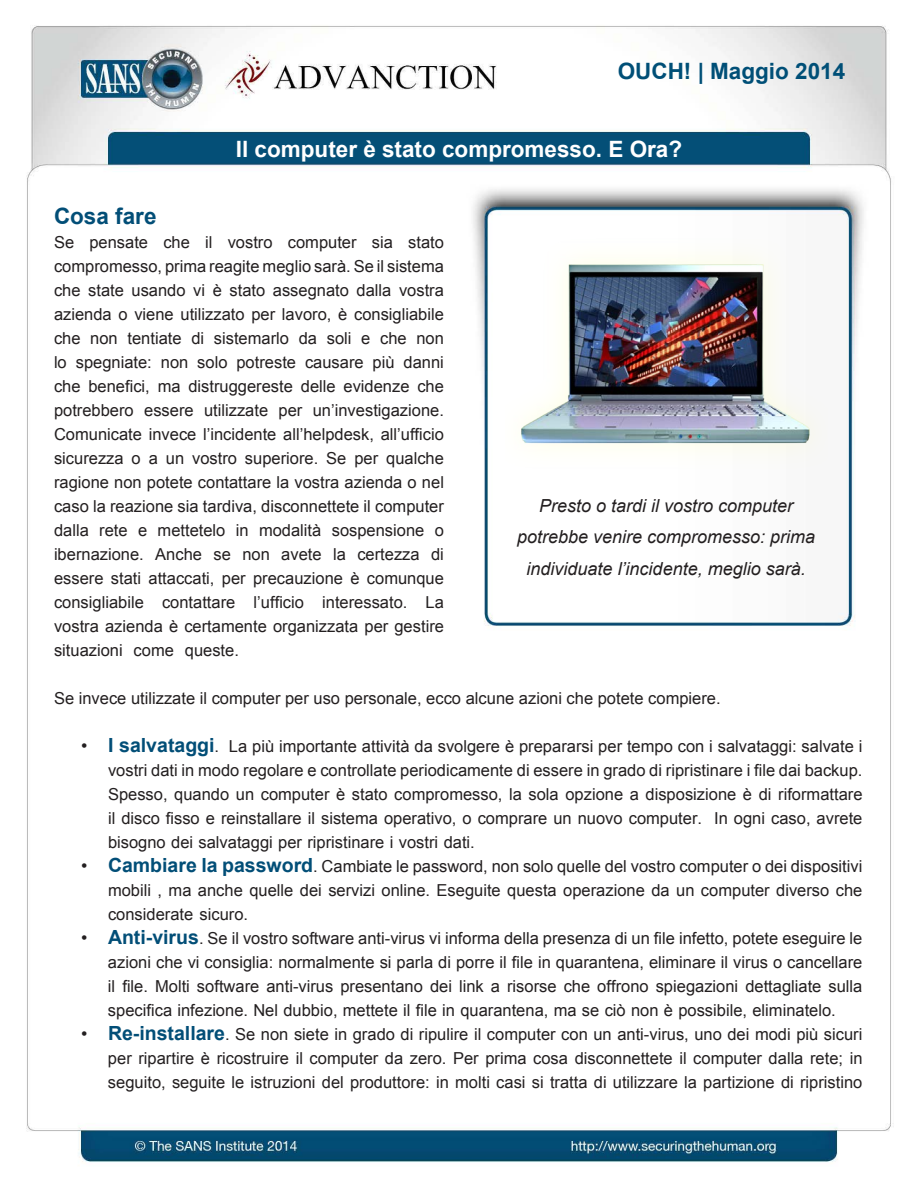
<style>
.page{position:relative;width:918px;height:1188px;background:#fff}
.page>*{position:absolute;margin:0;border:0;box-sizing:border-box;transform-origin:0 0}
.t1{font:700 22.5px "Arial";color:#fff}
.t2{font:700 22.5px "Arial";color:#004f77}
.MainText{font:700 22.5px "Arial";color:#024e77}
.t3{font:700 19.5px "Arial";color:#024e77}
.t4{font:italic 18px/31.5px "Arial";color:#231f20;text-align:center}
.t5{font:18px "Arial";color:#231f20}
.MainText-2{font:16.5px/24px "Arial";color:#231f20}
</style>
<div class="page">
<img style="left:26px;top:25px;width:868px;height:1137px">
<img style="left:505px;top:234px;width:322px;height:246px">
<h1 class="t2" style="left:618px;top:56px;width:229px">OUCH! | Maggio 2014</h1>
<p class="MainText" style="left:54px;top:201px;width:104px">Cosa fare</p>
<h1 class="t1" style="left:236px;top:134px;width:448px">Il computer è stato compromesso E. Ora?</h1>
<p class="MainText-2" style="left:54px;top:230px;width:22px">Se</p>
<p class="MainText-2" style="left:54px;top:254px;width:391px">compromesso, prima reagite meglio sarà. Se il sistema</p>
<p class="MainText-2" style="left:399px;top:278px;width:46px">vostra</p>
<p class="MainText-2" style="left:163px;top:230px;width:28px">che</p>
<p class="MainText-2" style="left:205px;top:230px;width:9px">il</p>
<p class="MainText-2" style="left:372px;top:230px;width:23px">sia</p>
<p class="MainText-2" style="left:89px;top:230px;width:60px">pensate</p>
<p class="MainText-2" style="left:228px;top:230px;width:46px">vostro</p>
<p class="MainText-2" style="left:288px;top:230px;width:70px">computer</p>
<p class="MainText-2" style="left:408px;top:230px;width:37px">stato</p>
<p class="MainText-2" style="left:213px;top:278px;width:11px">è</p>
<p class="MainText-2" style="left:54px;top:278px;width:28px">che</p>
<p class="MainText-2" style="left:54px;top:302px;width:391px">azienda o viene utilizzato per lavoro è, consigliabile</p>
<p class="MainText-2" style="left:416px;top:326px;width:29px">non</p>
<p class="MainText-2" style="left:132px;top:278px;width:56px">usando</p>
<p class="MainText-2" style="left:193px;top:278px;width:13px">vi</p>
<p class="MainText-2" style="left:357px;top:278px;width:36px">dalla</p>
<p class="MainText-2" style="left:88px;top:278px;width:37px">state</p>
<p class="MainText-2" style="left:230px;top:278px;width:37px">stato</p>
<p class="MainText-2" style="left:273px;top:278px;width:78px">assegnato</p>
<p class="MainText-2" style="left:54px;top:326px;width:28px">che</p>
<p class="MainText-2" style="left:128px;top:326px;width:56px">tentiate</p>
<p class="MainText-2" style="left:191px;top:326px;width:14px">di</p>
<p class="MainText-2" style="left:214px;top:326px;width:77px">sistemarlo</p>
<p class="MainText-2" style="left:299px;top:326px;width:20px">da</p>
<p class="MainText-2" style="left:327px;top:326px;width:26px">soli</p>
<p class="MainText-2" style="left:380px;top:326px;width:28px">che</p>
<p class="MainText-2" style="left:90px;top:326px;width:29px">non</p>
<p class="MainText-2" style="left:361px;top:326px;width:11px">e</p>
<p class="MainText-2" style="left:54px;top:350px;width:14px">lo</p>
<p class="MainText-2" style="left:76px;top:350px;width:78px">spegniate:</p>
<p class="MainText-2" style="left:161px;top:350px;width:29px">non</p>
<p class="MainText-2" style="left:197px;top:350px;width:32px">solo</p>
<p class="MainText-2" style="left:236px;top:350px;width:61px">potreste</p>
<p class="MainText-2" style="left:305px;top:350px;width:60px">causare</p>
<p class="MainText-2" style="left:373px;top:350px;width:24px">più</p>
<p class="MainText-2" style="left:404px;top:350px;width:42px">danni</p>
<p class="MainText-2" style="left:54px;top:374px;width:28px">che</p>
<p class="MainText-2" style="left:88px;top:374px;width:63px">benefici,</p>
<p class="MainText-2" style="left:158px;top:374px;width:24px">ma</p>
<p class="MainText-2" style="left:188px;top:374px;width:106px">distruggereste</p>
<p class="MainText-2" style="left:301px;top:374px;width:36px">delle</p>
<p class="MainText-2" style="left:344px;top:374px;width:68px">evidenze</p>
<p class="MainText-2" style="left:417px;top:374px;width:28px">che</p>
<p class="MainText-2" style="left:313px;top:398px;width:133px">un’investigazione.</p>
<p class="MainText-2" style="left:54px;top:398px;width:81px">potrebbero</p>
<p class="MainText-2" style="left:54px;top:422px;width:391px">Comunicate invece ’l incidente all’helpdesk, all’ufficio</p>
<p class="MainText-2" style="left:386px;top:446px;width:59px">qualche</p>
<p class="MainText-2" style="left:204px;top:398px;width:66px">utilizzate</p>
<p class="MainText-2" style="left:144px;top:398px;width:51px">essere</p>
<p class="MainText-2" style="left:279px;top:398px;width:25px">per</p>
<p class="MainText-2" style="left:326px;top:446px;width:22px">Se</p>
<p class="MainText-2" style="left:54px;top:446px;width:71px">sicurezza</p>
<p class="MainText-2" style="left:54px;top:470px;width:391px">ragione non potete contattare la vostra azienda o nel</p>
<p class="MainText-2" style="left:54px;top:494px;width:391px">caso la reazione sia tardiva, disconnettete il computer</p>
<p class="MainText-2" style="left:435px;top:518px;width:11px">o</p>
<p class="MainText-2" style="left:245px;top:446px;width:75px">superiore.</p>
<p class="MainText-2" style="left:192px;top:446px;width:46px">vostro</p>
<p class="MainText-2" style="left:132px;top:446px;width:28px">ao</p>
<p class="MainText-2" style="left:166px;top:446px;width:20px">un</p>
<p class="MainText-2" style="left:354px;top:446px;width:25px">per</p>
<p class="t4" style="left:517px;top:490px;width:300px">Presto o tardi il vostro computer potrebbe venire compromesso: prima individuate ’l incidente, meglio sarà.</p>
<p class="MainText-2" style="left:259px;top:518px;width:64px">modalità</p>
<p class="MainText-2" style="left:54px;top:518px;width:36px">dalla</p>
<p class="MainText-2" style="left:158px;top:518px;width:69px">mettetelo</p>
<p class="MainText-2" style="left:236px;top:518px;width:14px">in</p>
<p class="MainText-2" style="left:332px;top:518px;width:94px">sospensione</p>
<p class="MainText-2" style="left:99px;top:518px;width:30px">rete</p>
<p class="MainText-2" style="left:138px;top:518px;width:11px">e</p>
<p class="MainText-2" style="left:54px;top:542px;width:91px">ibernazione.</p>
<p class="MainText-2" style="left:54px;top:566px;width:391px">essere stati attaccati, per precauzione è comunque</p>
<p class="MainText-2" style="left:426px;top:590px;width:20px">La</p>
<p class="MainText-2" style="left:155px;top:542px;width:48px">Anche</p>
<p class="MainText-2" style="left:333px;top:542px;width:14px">la</p>
<p class="MainText-2" style="left:431px;top:542px;width:14px">di</p>
<p class="MainText-2" style="left:281px;top:542px;width:42px">avete</p>
<p class="MainText-2" style="left:357px;top:542px;width:64px">certezza</p>
<p class="MainText-2" style="left:214px;top:542px;width:19px">se</p>
<p class="MainText-2" style="left:242px;top:542px;width:29px">non</p>
<p class="MainText-2" style="left:254px;top:590px;width:52px">’l ufficio</p>
<p class="MainText-2" style="left:54px;top:590px;width:91px">consigliabile</p>
<p class="MainText-2" style="left:54px;top:614px;width:392px">vostra azienda è certamente organizzata per gestire</p>
<p class="MainText-2" style="left:185px;top:638px;width:56px">queste.</p>
<p class="MainText-2" style="left:322px;top:590px;width:87px">interessato.</p>
<p class="MainText-2" style="left:162px;top:590px;width:75px">contattare</p>
<p class="MainText-2" style="left:54px;top:638px;width:70px">situazioni</p>
<p class="MainText-2" style="left:54px;top:686px;width:668px">Se invece utilizzate il computer per uso personale, ecco alcune azioni che potete compiere.</p>
<p class="MainText-2" style="left:229px;top:734px;width:635px">La più importante attività da svolgere è prepararsi per tempo con i salvataggi: salvate i</p>
<p class="MainText-2" style="left:134px;top:638px;width:42px">come</p>
<p class="t3" style="left:108px;top:732px;width:108px">I salvataggi</p>
<p class="t5" style="left:81px;top:734px;width:8px">•</p>
<p class="MainText-2" style="left:215px;top:734px;width:6px">.</p>
<p class="t5" style="left:81px;top:854px;width:8px">•</p>
<p class="MainText-2" style="left:108px;top:758px;width:756px;text-align:right">vostri dati in modo regolare e controllate periodicamente di essere in grado di ripristinare i file dai backup.<br>Spesso, quando un computer è stato compromesso, la sola opzione a disposizione è di riformattare<br>In ogni caso, avrete</p>
<p class="MainText-2" style="left:108px;top:806px;width:596px">il disco fisso e reinstallare il sistema operativo o, comprare un nuovo computer. bisogno dei salvataggi per ripristinare i vostri dati.</p>
<p class="MainText-2" style="left:313px;top:854px;width:551px">. Cambiate le password, non solo quelle del vostro computer o dei dispositivi</p>
<p class="t3" style="left:108px;top:852px;width:207px">Cambiare la password</p>
<p class="t5" style="left:81px;top:926px;width:8px">•</p>
<p class="MainText-2" style="left:108px;top:878px;width:756px">mobili , ma anche quelle dei servizi online. Eseguite questa operazione da un computer diverso che considerate sicuro.</p>
<p class="MainText-2" style="left:199px;top:926px;width:665px">. Se il vostro software anti-virus vi informa della presenza di un file infetto, potete eseguire le</p>
<p class="t3" style="left:108px;top:924px;width:93px">Anti-virus</p>
<p class="t5" style="left:81px;top:1022px;width:8px">•</p>
<p class="MainText-2" style="left:108px;top:950px;width:756px;text-align:justify">azioni che vi consiglia: normalmente si parla di porre il file in quarantena, eliminare il virus o cancellare il file. Molti software anti-virus presentano dei link a risorse che offrono spiegazioni dettagliate sulla specifica infezione. Nel dubbio, mettete il file in quarantena, ma se ciò non è possibile, eliminatelo.</p>
<p class="MainText-2" style="left:225px;top:1022px;width:639px">. Se non siete in grado di ripulire il computer con un anti-virus, uno dei modi più sicuri</p>
<p class="t3" style="left:108px;top:1020px;width:119px">Re-installare</p>
<p class="MainText-2" style="left:108px;top:1046px;width:756px">per ripartire è ricostruire il computer da zero. Per prima cosa disconnettete il computer dalla rete; in seguito, seguite le istruzioni del produttore: in molti casi si tratta di utilizzare la partizione di ripristino</p>
</div>
